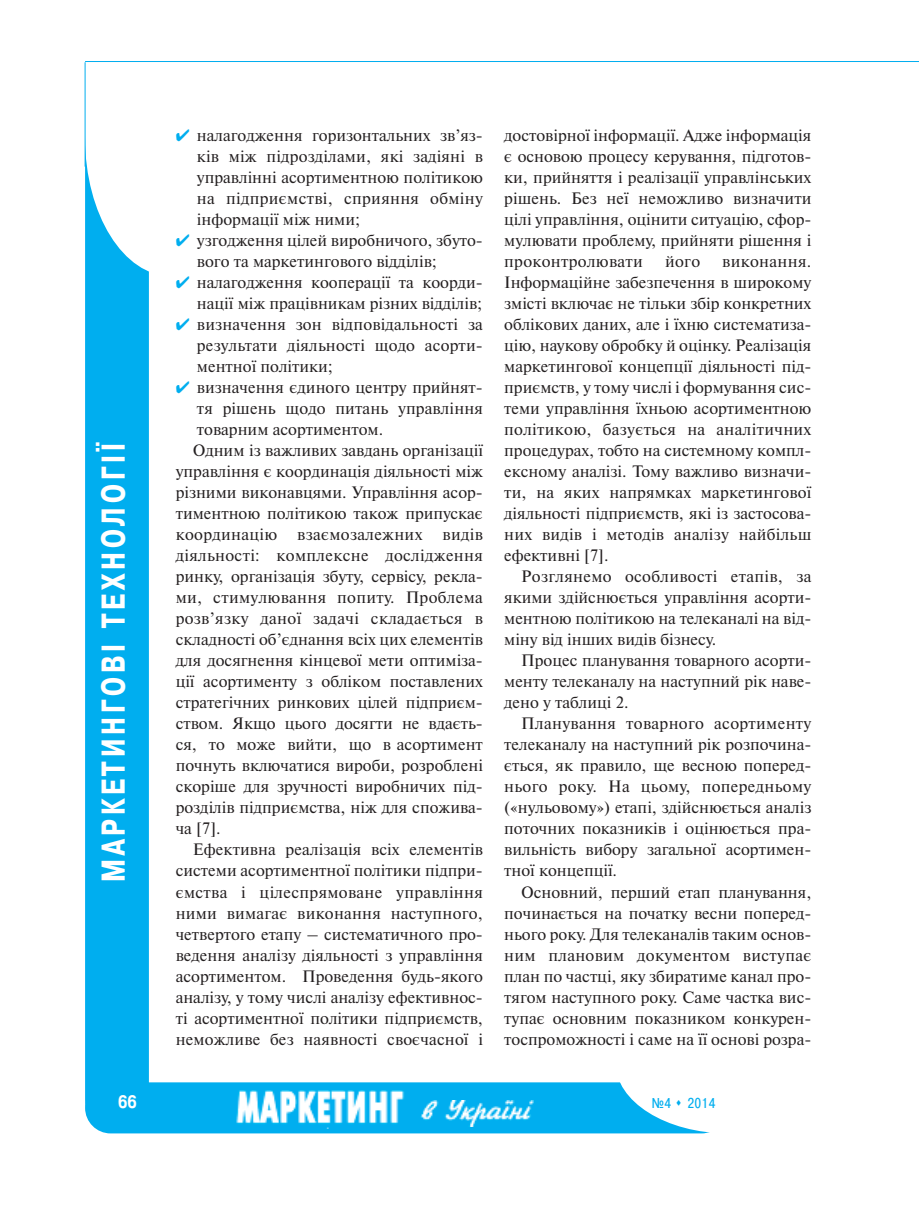
<style>
.page{position:relative;width:919px;height:1217px;background:#fff}
.page>*{position:absolute;margin:0;border:0;box-sizing:border-box;transform-origin:0 0}
.t1{font:700 33px "Pragmatica Cond C";letter-spacing:.13em;color:#fff;scale:.9 1}
.t2{font:700 18px "Pragmatica Cond C";color:#fff}
.t3{font:16.5px/21px "Newton C";color:#231f20;text-align:justify}
.t4{font:16.5px "Newton C";letter-spacing:.02em;color:#231f20}
.t5{font:14.25px "Pragmatica Cond C";color:#00aeef}
</style>
<div class="page">
<div style="left:85px;top:112px;width:64px;height:1019px;background:#00aeef;border-radius:32px"></div>
<div style="left:85px;top:1082px;width:642px;height:51px;background:#00aeef;border-radius:26px"></div>
<img style="left:236px;top:1090px;width:169px;height:38px">
<img style="left:421px;top:1100px;width:112px;height:26px">
<div style="left:85px;top:0;width:172px;height:276px;background:#fff;border-radius:50%"></div>
<div style="left:615px;top:991px;width:226px;height:142px;background:#fff;border-radius:50%"></div>
<hr style="left:85px;top:62px;width:1px;height:104px;background:#00aeef">
<hr style="left:85px;top:61px;width:833px;height:1px;background:#00aeef">
<h1 class="t1" style="left:94px;top:881px;width:489px;rotate:-90deg">МАРКЕТИНГОВІ ТЕХНОЛОГІЇ</h1>
<p class="t3" style="left:197px;top:125px;width:287px">налагодження горизонтальних зв’яз-</p>
<p class="t3" style="left:197px;top:146px;width:287px">ків між підрозділами, які задіяні в</p>
<p class="t3" style="left:197px;top:167px;width:287px">управлінні асортиментною політикою</p>
<p class="t4" style="left:197px;top:188px;width:287px">на підприємстві, сприяння обміну</p>
<p class="t3" style="left:197px;top:209px;width:165px">інформації між ними;</p>
<p class="t3" style="left:197px;top:230px;width:287px">узгодження цілей виробничого, збуто-</p>
<p class="t3" style="left:197px;top:251px;width:241px">вого та маркетингового відділів;</p>
<p class="t3" style="left:197px;top:272px;width:287px">налагодження кооперації та коорди-</p>
<p class="t3" style="left:197px;top:293px;width:287px">нації між працівникам різних відділів;</p>
<p class="t3" style="left:197px;top:314px;width:287px">визначення зон відповідальності за</p>
<p class="t3" style="left:197px;top:335px;width:287px">результати діяльності щодо асорти-</p>
<p class="t3" style="left:197px;top:356px;width:137px">ментної політики;</p>
<p class="t3" style="left:197px;top:377px;width:287px">визначення єдиного центру прийнят-</p>
<p class="t3" style="left:197px;top:398px;width:287px">тя рішень щодо питань управління</p>
<p class="t3" style="left:197px;top:419px;width:188px">товарним асортиментом.</p>
<p class="t3" style="left:193px;top:440px;width:292px">Одним із важливих завдань організації</p>
<p class="t3" style="left:176px;top:461px;width:309px">управління є координація діяльності між</p>
<p class="t3" style="left:176px;top:482px;width:309px">різними виконавцями. Управління асор-</p>
<p class="t3" style="left:176px;top:503px;width:309px">тиментною політикою також припускає</p>
<p class="t4" style="left:176px;top:524px;width:309px">координацію взаємозалежних видів</p>
<p class="t4" style="left:176px;top:545px;width:309px">діяльності: комплексне дослідження</p>
<p class="t3" style="left:176px;top:566px;width:309px">ринку, організація збуту, сервісу, рекла-</p>
<p class="t4" style="left:176px;top:587px;width:309px">ми, стимулювання попиту. Проблема</p>
<p class="t4" style="left:176px;top:608px;width:309px">розв’язку даної задачі складається в</p>
<p class="t3" style="left:176px;top:629px;width:309px">складності об’єднання всіх цих елементів</p>
<p class="t3" style="left:176px;top:650px;width:309px">для досягнення кінцевої мети оптиміза-</p>
<p class="t3" style="left:176px;top:671px;width:309px">ції асортименту з обліком поставлених</p>
<p class="t3" style="left:176px;top:692px;width:309px">стратегічних ринкових цілей підприєм-</p>
<p class="t3" style="left:176px;top:713px;width:309px">ством. Якщо цього досягти не вдаєть-</p>
<p class="t3" style="left:176px;top:734px;width:309px">ся, то може вийти, що в асортимент</p>
<p class="t3" style="left:176px;top:755px;width:309px">почнуть включатися вироби, розроблені</p>
<p class="t3" style="left:176px;top:776px;width:309px">скоріше для зручності виробничих під-</p>
<p class="t3" style="left:176px;top:797px;width:309px">розділів підприємства, ніж для спожива-</p>
<p class="t3" style="left:176px;top:818px;width:46px">ча [7].</p>
<p class="t3" style="left:193px;top:839px;width:292px">Ефективна реалізація всіх елементів</p>
<p class="t3" style="left:176px;top:860px;width:309px">системи асортиментної політики підпри-</p>
<p class="t4" style="left:176px;top:881px;width:309px">ємства і цілеспрямоване управління</p>
<p class="t3" style="left:176px;top:902px;width:309px">ними вимагає виконання наступного,</p>
<p class="t3" style="left:176px;top:923px;width:309px">четвертого етапу – систематичного про-</p>
<p class="t3" style="left:176px;top:944px;width:309px">ведення аналізу діяльності з управління</p>
<p class="t3" style="left:176px;top:965px;width:309px">асортиментом. Проведення будь-якого</p>
<p class="t3" style="left:176px;top:986px;width:309px">аналізу, у тому числі аналізу ефективнос-</p>
<p class="t3" style="left:176px;top:1007px;width:309px">ті асортиментної політики підприємств,</p>
<p class="t3" style="left:176px;top:1028px;width:309px">неможливе без наявності своєчасної і</p>
<p class="t3" style="left:504px;top:125px;width:309px">достовірної інформації. Адже інформація є основою процесу керування, підготов&shy;ки, прийняття і реалізації управлінських рішень. Без неї неможливо визначити цілі управління, оцінити ситуацію, сфор&shy;мулювати проблему, прийняти рішення і проконтролювати</p>
<p class="t3" style="left:665px;top:251px;width:37px">його</p>
<p class="t3" style="left:504px;top:251px;width:309px;text-indent:218px">виконання.<br>Інформаційне забезпечення в широкому змісті включає не тільки збір конкретних облікових даних, але і їхню систематиза&shy;цію, наукову обробку й оцінку. Реалізація маркетингової концепції діяльності під&shy;приємств, у тому числі і формування сис&shy;теми управління їхньою асортиментною політикою, базується на аналітичних процедурах, тобто на системному компл&shy;ексному аналізі. Тому важливо визначи&shy;ти, на яких напрямках маркетингової діяльності підприємств, які із застосова&shy;них видів і методів аналізу найбільш ефективні [7].</p>
<p class="t3" style="left:504px;top:566px;width:309px;text-indent:17px">Розглянемо особливості етапів, за якими здійснюється управління асорти&shy;ментною політикою на телеканалі на від&shy;міну від інших видів бізнесу.</p>
<p class="t3" style="left:504px;top:650px;width:309px;text-indent:17px">Процес планування товарного асорти&shy;менту телеканалу на наступний рік наве&shy;дено у таблиці 2.</p>
<p class="t3" style="left:504px;top:713px;width:309px;text-indent:17px">Планування товарного асортименту телеканалу на наступний рік розпочина&shy;ється, як правило, ще весною поперед&shy;нього року. На цьому, попередньому («нульовому») етапі, здійснюється аналіз поточних показників і оцінюється пра&shy;вильність вибору загальної асортимен&shy;тної концепції.</p>
<p class="t3" style="left:504px;top:881px;width:309px;text-indent:17px">Основний, перший етап планування, починається на початку весни поперед&shy;нього року. Для телеканалів таким основ&shy;ним плановим документом виступає план по частці, яку збиратиме канал про&shy;тягом наступного року. Саме частка вис&shy;тупає основним показником конкурен&shy;тоспроможності і саме на її основі розра-</p>
<p class="t2" style="left:118px;top:1090px;width:20px">66</p>
<p class="t5" style="left:652px;top:1093px;width:65px">№4 ▲ 2014</p>
</div>
